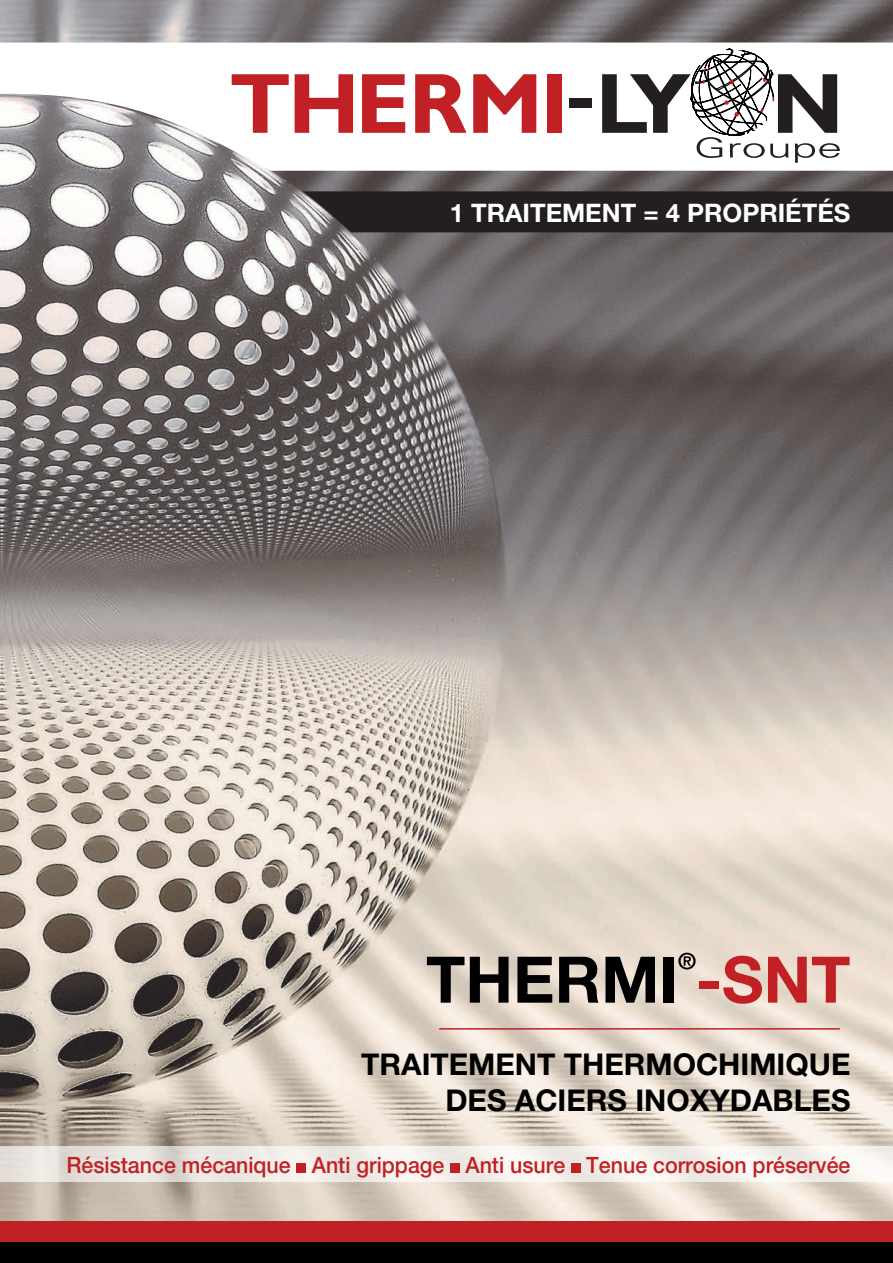
<style>
.page{position:relative;width:893px;height:1263px;background:#fff}
.page>*{position:absolute;margin:0;border:0;box-sizing:border-box;transform-origin:0 0}
.t1{font:700 64.35px "Helvetica Neue";color:#000}
.t2{font:700 30px/36px "Helvetica Neue";color:#000;text-align:right}
.t3{font:700 25.5px "Helvetica Neue";color:#fff}
.t4{font:500 22.5px "Helvetica Neue";color:#c12025;scale:.95 1}
.s1{color:#c12025}
</style>
<div class="page">
<div style="left:0;top:1242px;width:893px;height:21px;background:#000"></div>
<div style="left:0;top:1220px;width:893px;height:22px;background:#c12025"></div>
<img style="left:0;top:0;width:893px;height:1220px">
<svg style="left:0;top:1146px;width:893px;height:35px;fill:#efebe7"></svg>
<div style="left:297px;top:1163px;width:9px;height:10px;background:#c12025"></div>
<div style="left:450px;top:1163px;width:9px;height:10px;background:#c12025"></div>
<div style="left:571px;top:1163px;width:9px;height:10px;background:#c12025"></div>
<svg style="left:678px;top:953px;width:18px;height:16px"></svg>
<hr style="left:439px;top:1028px;width:401px;height:2px;background:#c12025">
<div style="left:302px;top:191px;width:591px;height:41px;background:#231f20"></div>
<svg style="left:0;top:43px;width:893px;height:128px"></svg>
<svg style="left:232px;top:74px;width:57px;height:59px"></svg>
<svg style="left:295px;top:74px;width:58px;height:59px"></svg>
<svg style="left:362px;top:74px;width:43px;height:59px"></svg>
<svg style="left:415px;top:74px;width:51px;height:59px"></svg>
<svg style="left:473px;top:74px;width:63px;height:59px"></svg>
<div style="left:547px;top:74px;width:14px;height:59px;background:#c12025"></div>
<div style="left:570px;top:99px;width:22px;height:9px;background:#231f20"></div>
<svg style="left:602px;top:49px;width:238px;height:114px"></svg>
<p class="t3" style="left:450px;top:197px;width:402px">1 TRAITEMENT = 4 PROPRIÉTÉS</p>
<h1 class="t1" style="left:426px;top:940px;width:426px">THERMI <span class="s1">-SNT</span></h1>
<h2 class="t2" style="left:361px;top:1045px;width:491px">TRAITEMENT THERMOCHIMIQUE<br>DES ACIERS INOXYDABLES</h2>
<p class="t4" style="left:67px;top:1151px;width:827px">Résistance mécanique Anti grippage Anti usure Tenue corrosion préservée</p>
</div>
